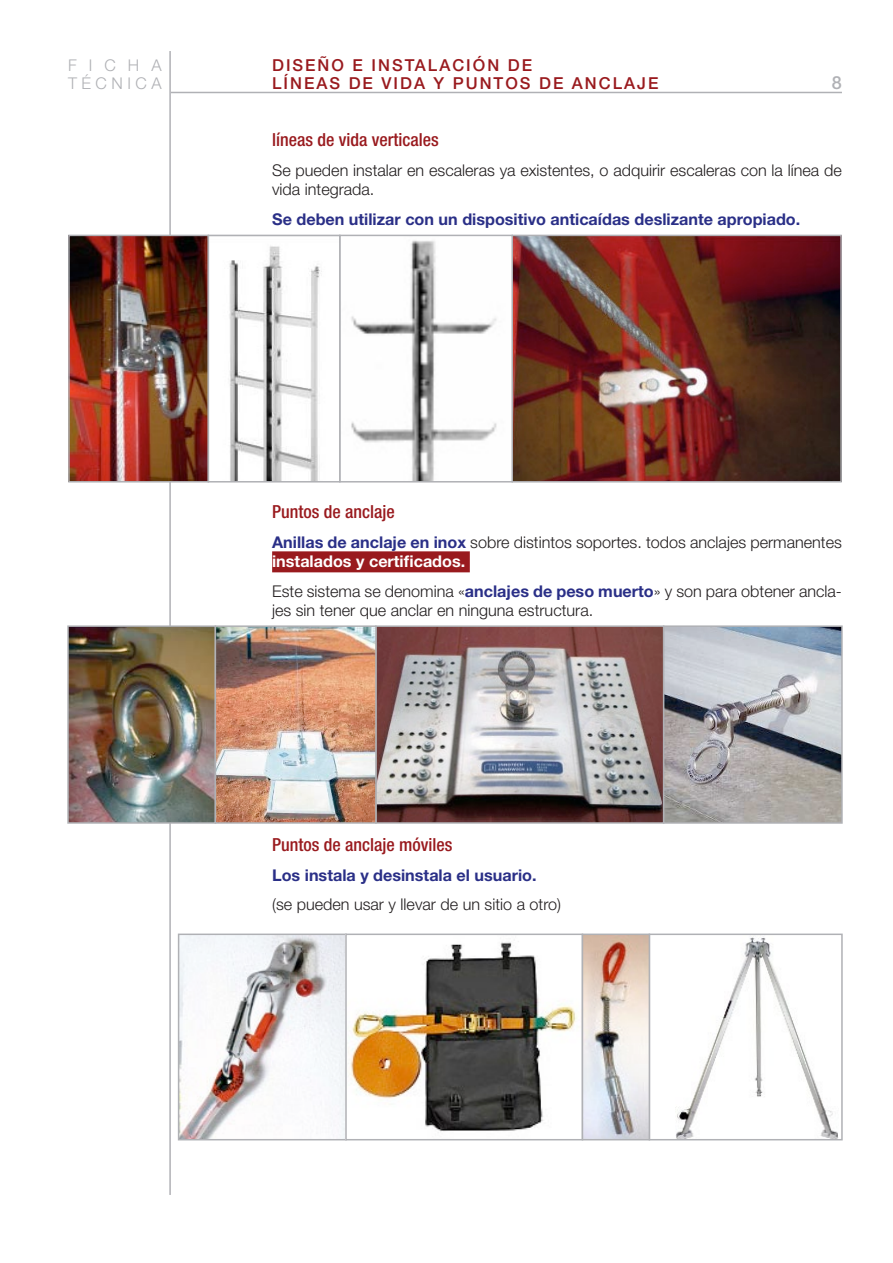
<style>
.page{position:relative;width:893px;height:1263px;background:#fff}
.page>*{position:absolute;margin:0;border:0;box-sizing:border-box;transform-origin:0 0}
.apdo{font:500 condensed 18px "Helvetica Neue";color:#991a1e}
.t1{font:500 18px "Helvetica Neue CE";color:#b0b1b5}
.t2{font:500 16.5px/18px "Helvetica Neue CE";letter-spacing:.12em;color:#991a1e}
.tx{font:300 16.2px/19.5px "Helvetica Neue";color:#231f20}
.tx-2{font:700 16.2px "Helvetica Neue";color:#2a2f87}
.t3{font:300 16.2px/18px "Helvetica Neue";letter-spacing:.275em;color:#b0b1b5}
.s1{font-weight:700;color:#2a2f87}
.s2{font-weight:700;color:#fff}
</style>
<div class="page">
<hr style="left:169px;top:51px;width:2px;height:1144px;background:#b0b1b5">
<hr style="left:171px;top:92px;width:671px;height:1px;background:#b0b1b5">
<div style="left:272px;top:551px;width:198px;height:21px;background:#991a1e"></div>
<img style="left:71px;top:238px;width:768px;height:241px">
<div style="left:511px;top:235px;width:331px;height:247px;border:2px solid #b0b1b5"></div>
<div style="left:339px;top:235px;width:174px;height:247px;border:2px solid #b0b1b5"></div>
<div style="left:68px;top:235px;width:141px;height:247px;border:2px solid #b0b1b5"></div>
<div style="left:208px;top:235px;width:133px;height:247px;border:2px solid #b0b1b5"></div>
<img style="left:70px;top:628px;width:770px;height:193px">
<div style="left:67px;top:625px;width:149px;height:199px;border:2px solid #b0b1b5"></div>
<div style="left:375px;top:625px;width:289px;height:199px;border:2px solid #b0b1b5"></div>
<div style="left:663px;top:625px;width:180px;height:199px;border:2px solid #b0b1b5"></div>
<div style="left:215px;top:625px;width:162px;height:199px;border:2px solid #b0b1b5"></div>
<img style="left:181px;top:936px;width:466px;height:201px">
<div style="left:178px;top:933px;width:169px;height:207px;border:2px solid #b0b1b5"></div>
<div style="left:345px;top:933px;width:238px;height:207px;border:2px solid #b0b1b5"></div>
<img style="left:675px;top:937px;width:163px;height:200px">
<div style="left:649px;top:933px;width:194px;height:207px;border:2px solid #b0b1b5"></div>
<div style="left:582px;top:933px;width:68px;height:207px;border:2px solid #b0b1b5"></div>
<p class="t3" style="left:68px;top:55px;width:95px">FICHA<br>TÉCNICA</p>
<p class="t2" style="left:272px;top:56px;width:388px">DISEÑO E INSTALACIÓN DE<br>LÍNEAS DE VIDA Y PUNTOS DE ANCLAJE</p>
<p class="t1" style="left:832px;top:71px;width:12px">8</p>
<p class="apdo" style="left:272px;top:129px;width:168px">líneas de vida verticales</p>
<p class="tx" style="left:272px;top:160px;width:571px">Se pueden instalar en escaleras ya existentes, o adquirir escaleras con la línea de vida integrada.</p>
<p class="tx-2" style="left:272px;top:209px;width:530px">Se deben utilizar con un dispositivo anticaídas deslizante apropiado.</p>
<p class="apdo" style="left:272px;top:501px;width:124px">Puntos de anclaje</p>
<p class="tx" style="left:272px;top:532px;width:571px"><span class="s1">Anillas de anclaje en inox</span> sobre distintos soportes. todos anclajes permanentes <span class="s2">instalados y certificados.</span></p>
<p class="tx" style="left:272px;top:581px;width:571px">Este sistema se denomina «<span class="s1">anclajes de peso muerto</span>» y son para obtener ancla&shy;jes sin tener que anclar en ninguna estructura.</p>
<p class="apdo" style="left:272px;top:834px;width:182px">Puntos de anclaje móviles</p>
<p class="tx-2" style="left:272px;top:865px;width:266px">Los instala y desinstala el usuario.</p>
<p class="tx" style="left:272px;top:894px;width:290px">(se pueden usar y llevar de un sitio a otro)</p>
</div>
